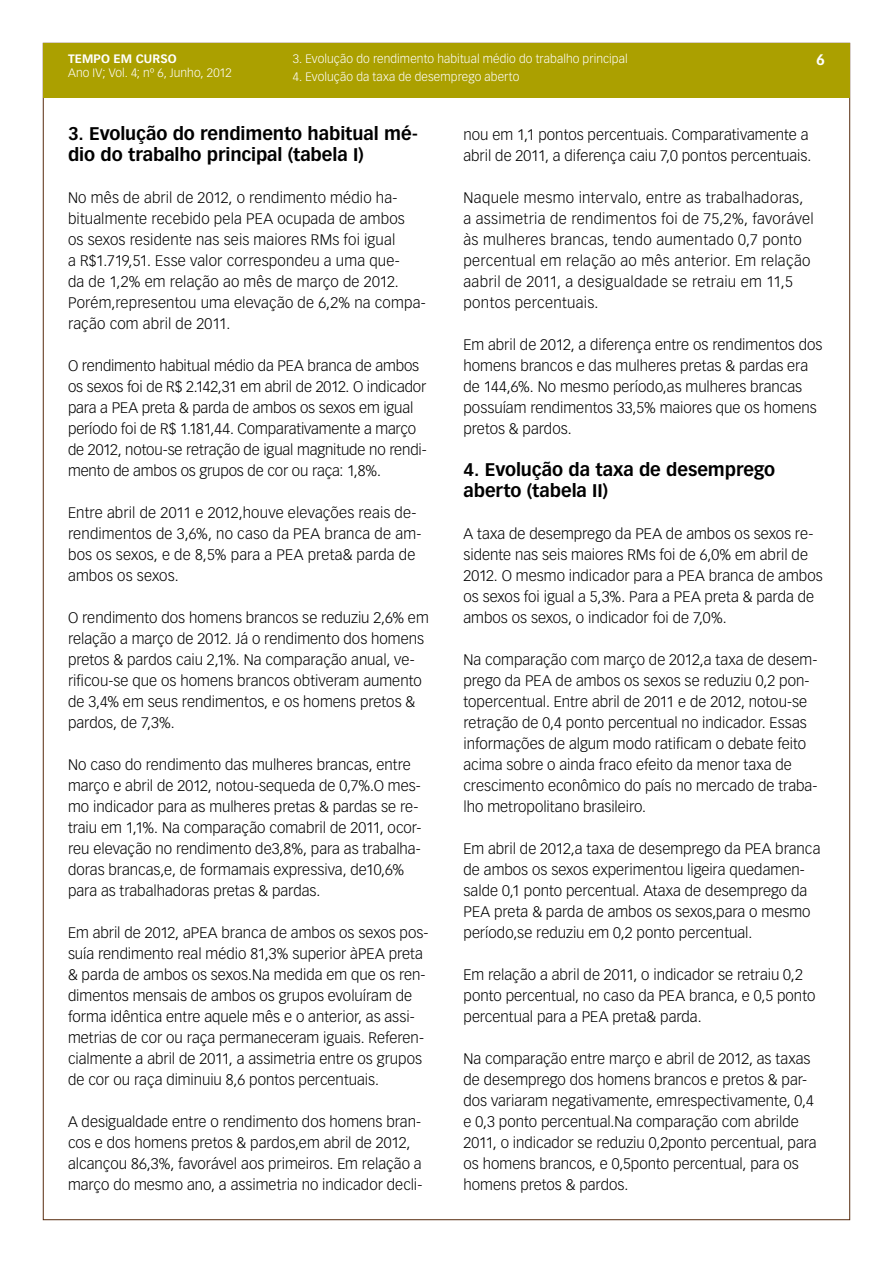
<style>
.page{position:relative;width:893px;height:1263px;background:#fff}
.page>*{position:absolute;margin:0;border:0;box-sizing:border-box;transform-origin:0 0}
.t1{font:700 18px/21px "Vectora LT Std";letter-spacing:-.005em;color:#000}
.t2{font:300 15px/21px "Vectora LT Std";color:#000}
.t3{font:300 15px/21px "Vectora LT Std";letter-spacing:.02em;color:#000}
.t4{font:700 15px "Vectora LT Std";color:#fff}
.t5{font:300 12px "Vectora LT Std";letter-spacing:.01em;color:#fff}
.t6{font:700 12px "Vectora LT Std";letter-spacing:.01em;color:#fff}
</style>
<div class="page">
<div style="left:43px;top:43px;width:806px;height:55px;background:#aba000"></div>
<p class="t5" style="left:293px;top:52px;width:336px">3. Evolução do rendimento habitual médio do trabalho principal</p>
<p class="t5" style="left:293px;top:70px;width:228px">4. Evolução da taxa de desemprego aberto</p>
<p class="t6" style="left:68px;top:51px;width:110px">TEMPO EM CURSO</p>
<p class="t4" style="left:816px;top:51px;width:10px">6</p>
<p class="t5" style="left:68px;top:66px;width:165px">Ano IV; Vol. 4; nº 6, Junho, 2012</p>
<p class="t1" style="left:68px;top:123px;width:351px">3. Evolução do rendimento habitual mé&shy;dio do trabalho principal (tabela I)</p>
<p class="t2" style="left:68px;top:187px;width:359px">No mês de abril de 2012, o rendimento médio ha&shy;bitualmente recebido pela PEA ocupada de ambos<br>os sexos residente nas seis maiores RMs foi igual<br>a R$1.719,51. Esse valor correspondeu a uma que-<br>da de 1,2% em relação ao mês de março de 2012.<br>Porém,representou uma elevação de 6,2% na compa&shy;ração com abril de 2011.</p>
<p class="t2" style="left:68px;top:355px;width:360px">O rendimento habitual médio da PEA branca de ambos os sexos foi de R$ 2.142,31 em abril de 2012. O indicador para a PEA preta &amp; parda de ambos os sexos em igual período foi de R$ 1.181,44. Comparativamente a março de 2012, notou-se retração de igual magnitude no rendi&shy;mento de ambos os grupos de cor ou raça: 1,8%.</p>
<p class="t2" style="left:68px;top:502px;width:355px">Entre abril de 2011 e 2012,houve elevações reais de&shy;rendimentos de 3,6%, no caso da PEA branca de am&shy;bos os sexos, e de 8,5% para a PEA preta&amp; parda de ambos os sexos.</p>
<p class="t2" style="left:68px;top:607px;width:362px">O rendimento dos homens brancos se reduziu 2,6% em relação a março de 2012. Já o rendimento dos homens pretos &amp; pardos caiu 2,1%. Na comparação anual, ve&shy;rificou-se que os homens brancos obtiveram aumento de 3,4% em seus rendimentos, e os homens pretos &amp; pardos, de 7,3%.</p>
<p class="t2" style="left:68px;top:754px;width:355px">No caso do rendimento das mulheres brancas, entre março e abril de 2012, notou-sequeda de 0,7%.O mes&shy;mo indicador para as mulheres pretas &amp; pardas se re&shy;traiu em 1,1%. Na comparação comabril de 2011, ocor&shy;reu elevação no rendimento de3,8%, para as trabalha&shy;doras brancas,e, de formamais expressiva, de10,6% para as trabalhadoras pretas &amp; pardas.</p>
<p class="t2" style="left:68px;top:922px;width:362px">Em abril de 2012, aPEA branca de ambos os sexos pos&shy;suía rendimento real médio 81,3% superior àPEA preta &amp; parda de ambos os sexos.Na medida em que os ren&shy;dimentos mensais de ambos os grupos evoluíram de forma idêntica entre aquele mês e o anterior, as assi&shy;metrias de cor ou raça permaneceram iguais. Referen&shy;cialmente a abril de 2011, a assimetria entre os grupos de cor ou raça diminuiu 8,6 pontos percentuais.</p>
<p class="t2" style="left:68px;top:1111px;width:356px">A desigualdade entre o rendimento dos homens bran&shy;cos e dos homens pretos &amp; pardos,em abril de 2012, alcançou 86,3%, favorável aos primeiros. Em relação a março do mesmo ano, a assimetria no indicador decli-</p>
<p class="t2" style="left:463px;top:124px;width:349px">nou em 1,1 pontos percentuais. Comparativamente a abril de 2011, a diferença caiu 7,0 pontos percentuais.</p>
<p class="t3" style="left:463px;top:187px;width:352px">Naquele mesmo intervalo, entre as trabalhadoras, a assimetria de rendimentos foi de 75,2%, favorável às mulheres brancas, tendo aumentado 0,7 ponto percentual em relação ao mês anterior. Em relação aabril de 2011, a desigualdade se retraiu em 11,5 pontos percentuais.</p>
<p class="t2" style="left:463px;top:334px;width:360px">Em abril de 2012, a diferença entre os rendimentos dos homens brancos e das mulheres pretas &amp; pardas era de 144,6%. No mesmo período,as mulheres brancas possuíam rendimentos 33,5% maiores que os homens pretos &amp; pardos.</p>
<p class="t1" style="left:463px;top:459px;width:313px">4. Evolução da taxa de desemprego aberto (tabela II)</p>
<p class="t2" style="left:463px;top:523px;width:361px">A taxa de desemprego da PEA de ambos os sexos re&shy;sidente nas seis maiores RMs foi de 6,0% em abril de 2012. O mesmo indicador para a PEA branca de ambos os sexos foi igual a 5,3%. Para a PEA preta &amp; parda de ambos os sexos, o indicador foi de 7,0%.</p>
<p class="t2" style="left:463px;top:649px;width:356px">Na comparação com março de 2012,a taxa de desem&shy;prego da PEA de ambos os sexos se reduziu 0,2 pon&shy;topercentual. Entre abril de 2011 e de 2012, notou-se retração de 0,4 ponto percentual no indicador. Essas informações de algum modo ratificam o debate feito acima sobre o ainda fraco efeito da menor taxa de crescimento econômico do país no mercado de traba&shy;lho metropolitano brasileiro.</p>
<p class="t2" style="left:463px;top:838px;width:358px">Em abril de 2012,a taxa de desemprego da PEA branca de ambos os sexos experimentou ligeira quedamen&shy;salde 0,1 ponto percentual. Ataxa de desemprego da PEA preta &amp; parda de ambos os sexos,para o mesmo período,se reduziu em 0,2 ponto percentual.</p>
<p class="t2" style="left:463px;top:964px;width:353px">Em relação a abril de 2011, o indicador se retraiu 0,2 ponto percentual, no caso da PEA branca, e 0,5 ponto percentual para a PEA preta&amp; parda.</p>
<p class="t2" style="left:463px;top:1048px;width:355px">Na comparação entre março e abril de 2012, as taxas de desemprego dos homens brancos e pretos &amp; par&shy;dos variaram negativamente, emrespectivamente, 0,4 e 0,3 ponto percentual.Na comparação com abrilde 2011, o indicador se reduziu 0,2ponto percentual, para os homens brancos, e 0,5ponto percentual, para os homens pretos &amp; pardos.</p>
</div>
